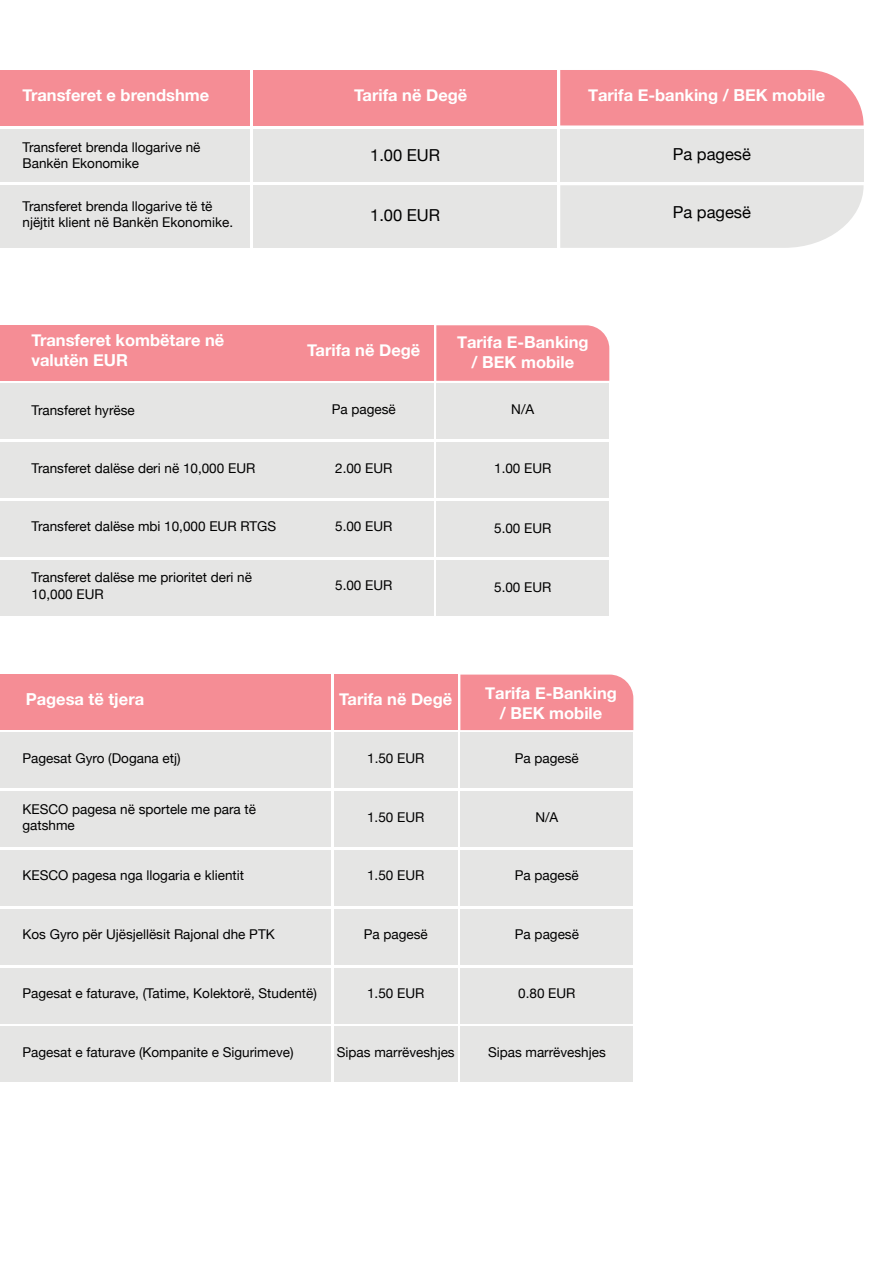
<style>
.page{position:relative;width:893px;height:1263px;background:#fff}
.page>*{position:absolute;margin:0;border:0;box-sizing:border-box;transform-origin:0 0}
.t1{font:700 16.5px/19.8px "Helvetica Neue";color:#fff;text-align:center}
.t2{font:16.5px "Helvetica Neue";color:#000}
.t3{font:13.5px/16.2px "Helvetica Neue";color:#000}
</style>
<div class="page">
<div style="left:0;top:560px;width:292px;height:56px;background:#e5e5e4"></div>
<div style="left:0;top:384px;width:292px;height:55px;background:#e5e5e4"></div>
<div style="left:0;top:442px;width:292px;height:56px;background:#e5e5e4"></div>
<div style="left:0;top:501px;width:292px;height:55px;background:#e5e5e4"></div>
<div style="left:293px;top:560px;width:141px;height:56px;background:#e5e5e4"></div>
<div style="left:293px;top:384px;width:141px;height:55px;background:#e5e5e4"></div>
<div style="left:293px;top:325px;width:141px;height:56px;background:#f58d95"></div>
<div style="left:293px;top:442px;width:141px;height:56px;background:#e5e5e4"></div>
<div style="left:293px;top:501px;width:141px;height:55px;background:#e5e5e4"></div>
<div style="left:436px;top:560px;width:173px;height:56px;background:#e5e5e4"></div>
<div style="left:436px;top:384px;width:173px;height:55px;background:#e5e5e4"></div>
<div style="left:436px;top:442px;width:173px;height:56px;background:#e5e5e4"></div>
<div style="left:436px;top:501px;width:173px;height:55px;background:#e5e5e4"></div>
<div style="left:0;top:325px;width:292px;height:56px;background:#f58d95"></div>
<div style="left:436px;top:325px;width:173px;height:56px;background:#f58d95"></div>
<div style="left:0;top:909px;width:331px;height:56px;background:#e5e5e4"></div>
<div style="left:0;top:733px;width:331px;height:55px;background:#e5e5e4"></div>
<div style="left:0;top:791px;width:331px;height:56px;background:#e5e5e4"></div>
<div style="left:0;top:850px;width:331px;height:55px;background:#e5e5e4"></div>
<div style="left:334px;top:909px;width:123px;height:56px;background:#e5e5e4"></div>
<div style="left:334px;top:733px;width:123px;height:55px;background:#e5e5e4"></div>
<div style="left:334px;top:674px;width:123px;height:56px;background:#f58d95"></div>
<div style="left:460px;top:674px;width:173px;height:56px;background:#f58d95"></div>
<div style="left:334px;top:791px;width:123px;height:56px;background:#e5e5e4"></div>
<div style="left:334px;top:850px;width:123px;height:55px;background:#e5e5e4"></div>
<div style="left:460px;top:909px;width:173px;height:56px;background:#e5e5e4"></div>
<div style="left:460px;top:733px;width:173px;height:55px;background:#e5e5e4"></div>
<div style="left:460px;top:791px;width:173px;height:56px;background:#e5e5e4"></div>
<div style="left:460px;top:850px;width:173px;height:55px;background:#e5e5e4"></div>
<div style="left:0;top:968px;width:331px;height:55px;background:#e5e5e4"></div>
<div style="left:334px;top:968px;width:123px;height:55px;background:#e5e5e4"></div>
<div style="left:460px;top:968px;width:173px;height:55px;background:#e5e5e4"></div>
<div style="left:0;top:1026px;width:331px;height:56px;background:#e5e5e4"></div>
<div style="left:334px;top:1026px;width:123px;height:56px;background:#e5e5e4"></div>
<div style="left:460px;top:1026px;width:173px;height:56px;background:#e5e5e4"></div>
<div style="left:0;top:674px;width:331px;height:56px;background:#f58d95"></div>
<div style="left:254px;top:129px;width:303px;height:53px;background:#e5e5e4"></div>
<div style="left:254px;top:70px;width:303px;height:55px;background:#f58d95"></div>
<div style="left:560px;top:129px;width:304px;height:53px;background:#e5e5e4"></div>
<div style="left:560px;top:70px;width:304px;height:55px;background:#f58d95"></div>
<div style="left:0;top:70px;width:250px;height:55px;background:#f58d95"></div>
<div style="left:0;top:129px;width:250px;height:53px;background:#e5e5e4"></div>
<div style="left:254px;top:185px;width:303px;height:63px;background:#e5e5e4"></div>
<div style="left:560px;top:185px;width:304px;height:63px;background:#e5e5e4"></div>
<div style="left:0;top:185px;width:250px;height:63px;background:#e5e5e4"></div>
<p class="t1" style="left:23px;top:85px;width:188px">Transferet e brendshme</p>
<p class="t3" style="left:23px;top:140px;width:180px">Transferet brenda llogarive në<br>Bankën Ekonomike</p>
<p class="t3" style="left:23px;top:199px;width:212px">Transferet brenda llogarive të të njëjtit klient në Bankën Ekonomike.</p>
<p class="t1" style="left:354px;top:85px;width:115px">Tarifa në Degë</p>
<p class="t1" style="left:588px;top:85px;width:239px">Tarifa E-banking / BEK mobile</p>
<p class="t2" style="left:370px;top:143px;width:71px">1.00 EUR</p>
<p class="t2" style="left:370px;top:203px;width:71px">1.00 EUR</p>
<p class="t2" style="left:673px;top:142px;width:80px">Pa pagesë</p>
<p class="t2" style="left:673px;top:200px;width:80px">Pa pagesë</p>
<p class="t1" style="left:32px;top:331px;width:194px;text-align:left">Transferet kombëtare në valutën EUR</p>
<p class="t1" style="left:307px;top:341px;width:115px">Tarifa në Degë</p>
<p class="t1" style="left:457px;top:333px;width:133px">Tarifa E-Banking / BEK mobile</p>
<p class="t3" style="left:32px;top:403px;width:105px">Transferet hyrëse</p>
<p class="t3" style="left:511px;top:402px;width:24px">N/A</p>
<p class="t3" style="left:332px;top:402px;width:66px">Pa pagesë</p>
<p class="t3" style="left:32px;top:461px;width:225px">Transferet dalëse deri në 10,000 EUR</p>
<p class="t3" style="left:32px;top:519px;width:246px">Transferet dalëse mbi 10,000 EUR RTGS</p>
<p class="t3" style="left:31px;top:570px;width:222px">Transferet dalëse me prioritet deri në<br>10,000 EUR</p>
<p class="t3" style="left:335px;top:461px;width:59px">2.00 EUR</p>
<p class="t3" style="left:335px;top:519px;width:59px">5.00 EUR</p>
<p class="t3" style="left:335px;top:578px;width:59px">5.00 EUR</p>
<p class="t3" style="left:494px;top:461px;width:59px">1.00 EUR</p>
<p class="t3" style="left:494px;top:521px;width:59px">5.00 EUR</p>
<p class="t3" style="left:494px;top:580px;width:59px">5.00 EUR</p>
<p class="t1" style="left:26px;top:689px;width:120px">Pagesa të tjera</p>
<p class="t1" style="left:339px;top:689px;width:115px">Tarifa në Degë</p>
<p class="t1" style="left:485px;top:684px;width:133px">Tarifa E-Banking / BEK mobile</p>
<p class="t3" style="left:23px;top:751px;width:160px">Pagesat Gyro (Dogana etj)</p>
<p class="t3" style="left:23px;top:801px;width:235px">KESCO pagesa në sportele me para të gatshme</p>
<p class="t3" style="left:23px;top:868px;width:223px">KESCO pagesa nga llogaria e klientit</p>
<p class="t3" style="left:367px;top:751px;width:59px">1.50 EUR</p>
<p class="t3" style="left:515px;top:751px;width:66px">Pa pagesë</p>
<p class="t3" style="left:535px;top:809px;width:24px">N/A</p>
<p class="t3" style="left:367px;top:809px;width:59px">1.50 EUR</p>
<p class="t3" style="left:367px;top:868px;width:59px">1.50 EUR</p>
<p class="t3" style="left:515px;top:868px;width:66px">Pa pagesë</p>
<p class="t3" style="left:23px;top:927px;width:254px">Kos Gyro për Ujësjellësit Rajonal dhe PTK</p>
<p class="t3" style="left:23px;top:986px;width:296px">Pagesat e faturave, (Tatime, Kolektorë, Studentë)</p>
<p class="t3" style="left:364px;top:927px;width:66px">Pa pagesë</p>
<p class="t3" style="left:515px;top:927px;width:66px">Pa pagesë</p>
<p class="t3" style="left:367px;top:986px;width:59px">1.50 EUR</p>
<p class="t3" style="left:518px;top:986px;width:59px">0.80 EUR</p>
<p class="t3" style="left:22px;top:1044px;width:273px">Pagesat e faturave (Kompanite e Sigurimeve)</p>
<p class="t3" style="left:337px;top:1044px;width:119px">Sipas marrëveshjes</p>
<p class="t3" style="left:488px;top:1044px;width:119px">Sipas marrëveshjes</p>
</div>
